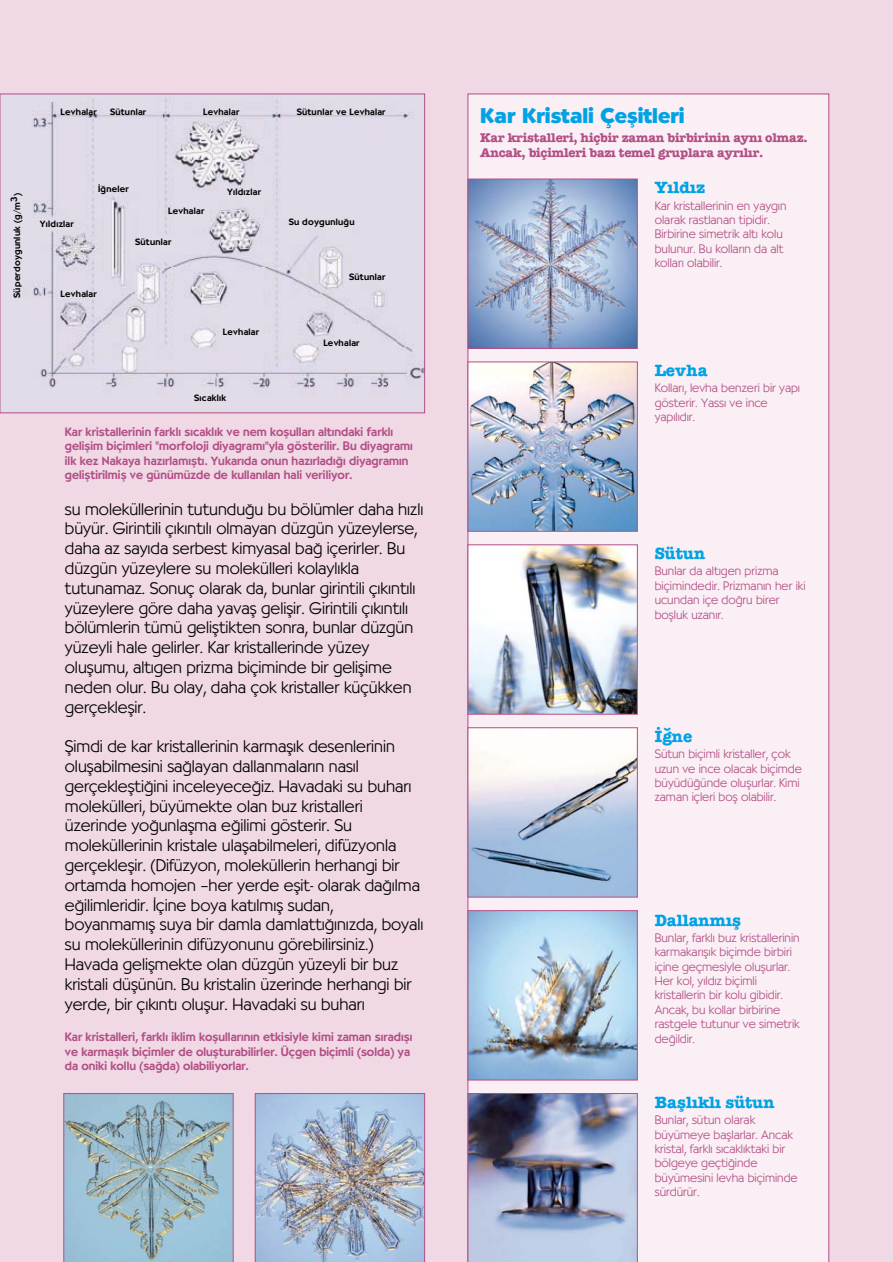
<style>
.page{position:relative;width:893px;height:1262px;background:#fff}
.page>*{position:absolute;margin:0;border:0;box-sizing:border-box;transform-origin:0 0}
.t1{font:700 21px "Bernhard";color:#00a2e4}
.t2{font:300 16.5px/19.8px "Bernhard";color:#000}
.t3{font:700 16.5px "American Type Writer";color:#00a2e4}
.t4{font:700 12.75px/15.3px "American Type Writer";letter-spacing:-.015em;color:#b24e85}
.t5{font:300 12px/14.4px "Bernhard";color:#b24e85}
.t6{font:500 12px/14.4px "Bernhard";color:#b24e85}
.t7{font:500 9px "Bernhard";letter-spacing:.025em;color:#000}
</style>
<div class="page">
<div style="left:0;top:0;width:892px;height:1262px;background:#f0d8e5"></div>
<img style="left:2px;top:96px;width:421px;height:315px">
<div style="left:0;top:94px;width:425px;height:319px;border:1px solid #b24e85"></div>
<svg style="left:63px;top:1093px;width:170px;height:169px;background:#99b6c5"></svg>
<img style="left:255px;top:1093px;width:170px;height:169px">
<div style="left:467px;top:94px;width:362px;height:1168px;background:#faeff4"></div>
<img style="left:469px;top:363px;width:166px;height:166px">
<div style="left:467px;top:361px;width:170px;height:170px;border:1px solid #b24e85"></div>
<img style="left:469px;top:546px;width:166px;height:166px">
<div style="left:467px;top:544px;width:170px;height:170px;border:1px solid #b24e85"></div>
<img style="left:469px;top:729px;width:166px;height:166px">
<div style="left:467px;top:727px;width:170px;height:170px;border:1px solid #b24e85"></div>
<img style="left:469px;top:181px;width:166px;height:166px">
<div style="left:467px;top:179px;width:170px;height:170px;border:1px solid #b24e85"></div>
<img style="left:469px;top:912px;width:166px;height:166px">
<div style="left:467px;top:910px;width:170px;height:170px;border:1px solid #b24e85"></div>
<img style="left:467px;top:1093px;width:170px;height:169px">
<p class="t7" style="left:61px;top:109px;width:38px">Levhalar</p>
<p class="t7" style="left:110px;top:109px;width:38px">Sütunlar</p>
<p class="t7" style="left:203px;top:109px;width:38px">Levhalar</p>
<p class="t7" style="left:297px;top:109px;width:90px">Sütunlar ve Levhalar</p>
<p class="t7" style="left:14px;top:298px;width:106px;rotate:-90deg">Süperdoygunluk (g/m3)</p>
<p class="t7" style="left:40px;top:221px;width:35px">Y›ld›zlar</p>
<p class="t7" style="left:98px;top:185px;width:32px">‹¤neler</p>
<p class="t7" style="left:168px;top:208px;width:38px">Levhalar</p>
<p class="t7" style="left:135px;top:239px;width:38px">Sütunlar</p>
<p class="t7" style="left:61px;top:290px;width:38px">Levhalar</p>
<p class="t7" style="left:227px;top:189px;width:35px">Y›ld›zlar</p>
<p class="t7" style="left:223px;top:329px;width:38px">Levhalar</p>
<p class="t7" style="left:289px;top:219px;width:67px">Su doygunlu¤u</p>
<p class="t7" style="left:349px;top:273px;width:38px">Sütunlar</p>
<p class="t7" style="left:323px;top:340px;width:38px">Levhalar</p>
<p class="t7" style="left:194px;top:394px;width:34px">S›cakl›k</p>
<p class="t6" style="left:65px;top:426px;width:349px">Kar kristallerinin farkl› s›cakl›k ve nem koflullar› alt›ndaki farkl› geliflim biçimleri "morfoloji diyagram›"yla gösterilir. Bu diyagram› ilk kez Nakaya haz›rlam›flt›. Yukar›da onun haz›rlad›¤› diyagram›n gelifltirilmifl ve günümüzde de kullan›lan hali veriliyor.</p>
<p class="t2" style="left:65px;top:500px;width:360px">su moleküllerinin tutundu¤u bu bölümler daha h›zl› büyür. Girintili ç›k›nt›l› olmayan düzgün yüzeylerse, daha az say›da serbest kimyasal ba¤ içerirler. Bu düzgün yüzeylere su molekülleri kolayl›kla tutunamaz. Sonuç olarak da, bunlar girintili ç›k›nt›l› yüzeylere göre daha yavafl geliflir. Girintili ç›k›nt›l› bölümlerin tümü gelifltikten sonra, bunlar düzgün yüzeyli hale gelirler. Kar kristallerinde yüzey oluflumu, alt›gen prizma biçiminde bir geliflime neden olur. Bu olay, daha çok kristaller küçükken gerçekleflir.</p>
<p class="t2" style="left:65px;top:738px;width:360px">fiimdi de kar kristallerinin karmafl›k desenlerinin oluflabilmesini sa¤layan dallanmalar›n nas›l gerçekleflti¤ini inceleyece¤iz. Havadaki su buhar› molekülleri, büyümekte olan buz kristalleri üzerinde yo¤unlaflma e¤ilimi gösterir. Su moleküllerinin kristale ulaflabilmeleri, difüzyonla gerçekleflir. (Difüzyon, moleküllerin herhangi bir ortamda homojen –her yerde eflit- olarak da¤›lma e¤ilimleridir. ‹çine boya kat›lm›fl sudan, boyanmam›fl suya bir damla damlatt›¤›n›zda, boyal› su moleküllerinin difüzyonunu görebilirsiniz.)<br>Havada geliflmekte olan düzgün yüzeyli bir buz kristali düflünün. Bu kristalin üzerinde herhangi bir yerde, bir ç›k›nt› oluflur. Havadaki su buhar›</p>
<p class="t6" style="left:65px;top:1031px;width:349px">Kar kristalleri, farkl› iklim koflullar›n›n etkisiyle kimi zaman s›rad›fl› ve karmafl›k biçimler de oluflturabilirler. Üçgen biçimli (solda) ya da oniki kollu (sa¤da) olabiliyorlar.</p>
<p class="t1" style="left:480px;top:108px;width:206px">Kar Kristali Çeflitleri</p>
<p class="t4" style="left:480px;top:131px;width:329px">Kar kristalleri, hiçbir zaman birbirinin ayn› olmaz.<br>Ancak, biçimleri baz› temel gruplara ayr›l›r.</p>
<p class="t3" style="left:654px;top:181px;width:52px">Y›ld›z</p>
<p class="t5" style="left:654px;top:199px;width:133px">Kar kristallerinin en yayg›n olarak rastlanan tipidir.<br>Birbirine simetrik alt› kolu bulunur. Bu kollar›n da alt kollar› olabilir.</p>
<p class="t3" style="left:654px;top:364px;width:54px">Levha</p>
<p class="t5" style="left:654px;top:382px;width:147px">Kollar›, levha benzeri bir yap› gösterir. Yass› ve ince yap›l›d›r.</p>
<p class="t3" style="left:654px;top:547px;width:52px">Sütun</p>
<p class="t5" style="left:654px;top:565px;width:152px">Bunlar da alt›gen prizma biçimindedir. Prizman›n her iki ucundan içe do¤ru birer boflluk uzan›r.</p>
<p class="t3" style="left:654px;top:730px;width:39px">‹¤ne</p>
<p class="t5" style="left:654px;top:748px;width:149px">Sütun biçimli kristaller, çok uzun ve ince olacak biçimde büyüdü¤ünde oluflurlar. Kimi zaman içleri bofl olabilir.</p>
<p class="t3" style="left:654px;top:913px;width:88px">Dallanm›fl</p>
<p class="t5" style="left:654px;top:931px;width:146px">Bunlar, farkl› buz kristallerinin karmakar›fl›k biçimde birbiri içine geçmesiyle oluflurlar.<br>Her kol, y›ld›z biçimli kristallerin bir kolu gibidir.<br>Ancak, bu kollar birbirine rastgele tutunur ve simetrik de¤ildir.</p>
<p class="t3" style="left:654px;top:1096px;width:121px">Bafll›kl› sütun</p>
<p class="t5" style="left:654px;top:1114px;width:144px">Bunlar, sütun olarak büyümeye bafllarlar. Ancak kristal, farkl› s›cakl›ktaki bir bölgeye geçti¤inde büyümesini levha biçiminde sürdürür.</p>
</div>
